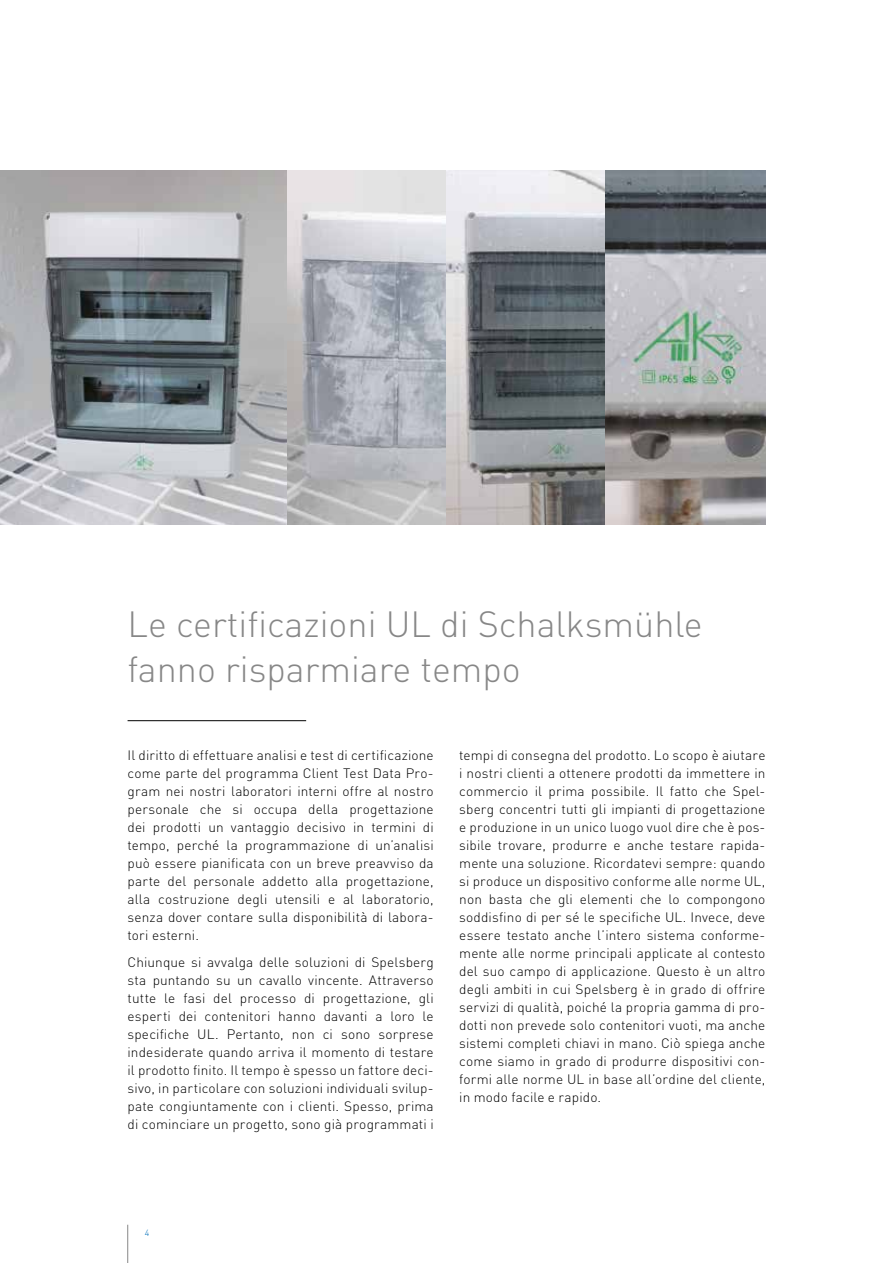
<style>
.page{position:relative;width:893px;height:1263px;background:#fff}
.page>*{position:absolute;margin:0;border:0;box-sizing:border-box;transform-origin:0 0}
.t1{font:300 36px/45px "DINOT";color:#878787}
.t2{font:300 13.5px/18px "DINOT";letter-spacing:.01em;color:#000;text-align:justify}
.t3{font:300 9px "DINOT";color:#0070ba}
</style>
<div class="page">
<hr style="left:127px;top:1225px;width:1px;height:38px;background:#878787">
<hr style="left:128px;top:720px;width:178px;height:1px;background:#000">
<img style="left:0;top:170px;width:765px;height:354px">
<h1 class="t1" style="left:128px;top:600px;width:577px">Le certificazioni UL di Schalksmühle fanno risparmiare tempo</h1>
<p class="t2" style="left:128px;top:745px;width:308px">Il diritto di effettuare analisi e test di certificazione come parte del programma Client Test Data Pro&shy;gram nei nostri laboratori interni offre al nostro personale che si occupa della progettazione dei prodotti un vantaggio decisivo in termini di tempo, perché la programmazione di un’analisi può essere pianificata con un breve preavviso da parte del personale addetto alla progettazione, alla costruzione degli utensili e al laboratorio, senza dover contare sulla disponibilità di labora&shy;tori esterni.</p>
<p class="t2" style="left:128px;top:952px;width:308px">Chiunque si avvalga delle soluzioni di Spelsberg sta puntando su un cavallo vincente. Attraverso tutte le fasi del processo di progettazione, gli esperti dei contenitori hanno davanti a loro le specifiche UL. Pertanto, non ci sono sorprese indesiderate quando arriva il momento di testare il prodotto finito. Il tempo è spesso un fattore deci&shy;sivo, in particolare con soluzioni individuali svilup&shy;pate congiuntamente con i clienti. Spesso, prima di cominciare un progetto, sono già programmati i</p>
<p class="t2" style="left:459px;top:745px;width:308px">tempi di consegna del prodotto. Lo scopo è aiutare i nostri clienti a ottenere prodotti da immettere in commercio il prima possibile. Il fatto che Spel&shy;sberg concentri tutti gli impianti di progettazione e produzione in un unico luogo vuol dire che è pos&shy;sibile trovare, produrre e anche testare rapida&shy;mente una soluzione. Ricordatevi sempre: quando si produce un dispositivo conforme alle norme UL, non basta che gli elementi che lo compongono soddisfino di per sé le specifiche UL. Invece, deve essere testato anche l’intero sistema conforme&shy;mente alle norme principali applicate al contesto del suo campo di applicazione. Questo è un altro degli ambiti in cui Spelsberg è in grado di offrire servizi di qualità, poiché la propria gamma di pro&shy;dotti non prevede solo contenitori vuoti, ma anche sistemi completi chiavi in mano. Ciò spiega anche come siamo in grado di produrre dispositivi con&shy;formi alle norme UL in base all’ordine del cliente, in modo facile e rapido.</p>
<p class="t3" style="left:145px;top:1227px;width:6px">4</p>
</div>
